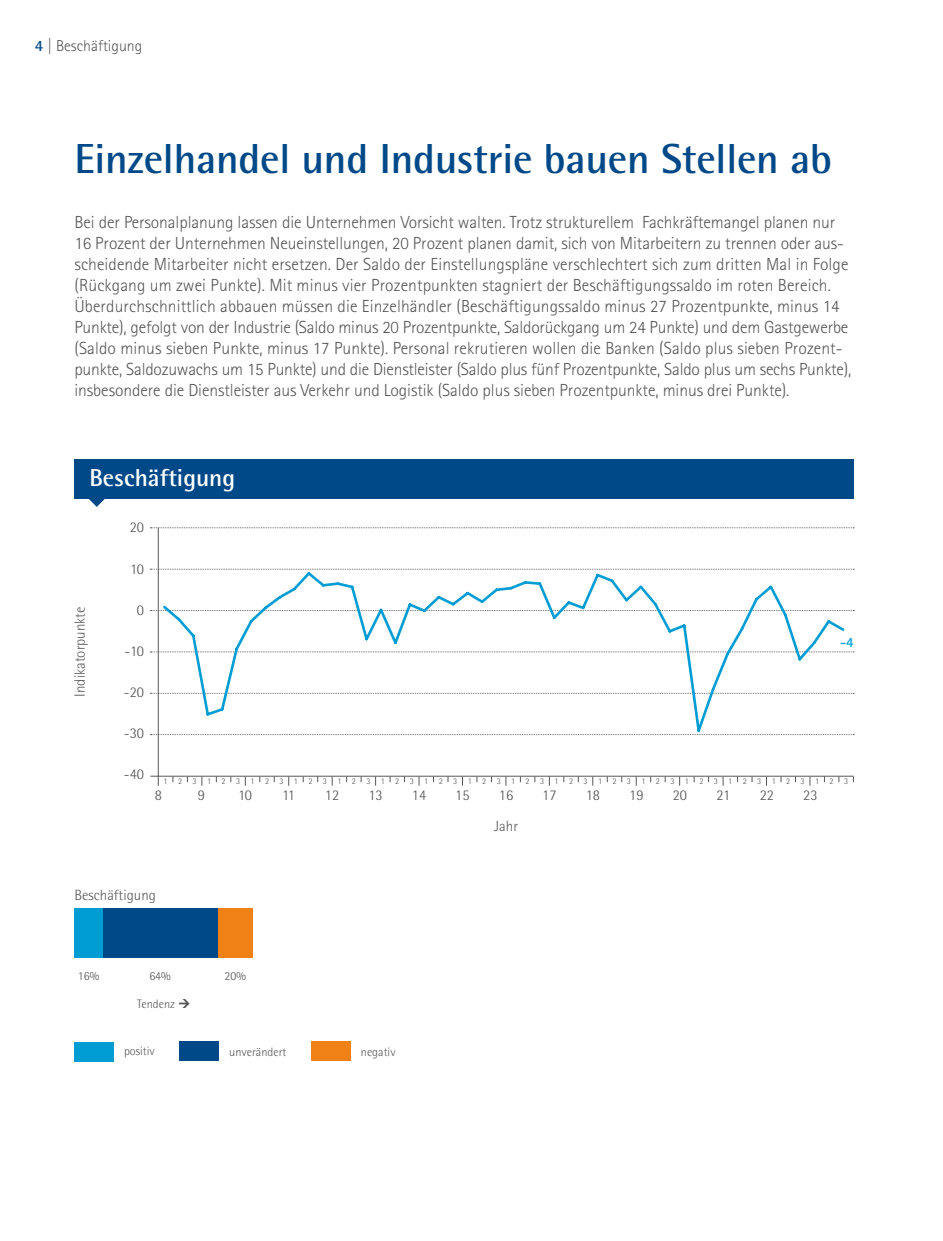
<style>
.page{position:relative;width:943px;height:1241px;background:#fff}
.page>*{position:absolute;margin:0;border:0;box-sizing:border-box;transform-origin:0 0}
.t1{font:700 42px "Agfa Rotis Semisans";letter-spacing:-.005em;color:#004988}
.t2{font:700 24.5px "Agfa Rotis Semisans";color:#fff}
.t3{font:300 17.5px/21px "Agfa Rotis Sans Serif";letter-spacing:-.005em;color:#565656}
.t4{font:300 15.75px "Agfa Rotis Sans Serif";color:#565656}
.t5{font:300 14.88px "Agfa Rotis Semisans";color:#565656}
.t6{font:700 14px "Agfa Rotis Semisans";color:#009dd4}
.t7{font:300 12.25px "Agfa Rotis Semisans";color:#565656}
.t8{font:300 8.75px "Agfa Rotis Semisans";letter-spacing:1.21em;color:#565656}
.s1{font-weight:700;color:#004988}
</style>
<div class="page">
<hr style="left:150px;top:775px;width:703px;height:1px;background:#565656">
<svg style="left:150px;top:527px;width:704px;height:1px"></svg>
<svg style="left:150px;top:569px;width:704px;height:1px"></svg>
<svg style="left:150px;top:610px;width:704px;height:1px"></svg>
<svg style="left:150px;top:651px;width:704px;height:1px"></svg>
<svg style="left:150px;top:693px;width:704px;height:1px"></svg>
<svg style="left:150px;top:734px;width:704px;height:1px"></svg>
<hr style="left:158px;top:527px;width:1px;height:258px;background:#565656">
<div style="left:74px;top:1041px;width:40px;height:20px;background:#009dd4"></div>
<div style="left:180px;top:1041px;width:39px;height:20px;background:#004988"></div>
<div style="left:311px;top:1041px;width:40px;height:20px;background:#f08117"></div>
<div style="left:217px;top:908px;width:36px;height:49px;background:#f08117"></div>
<div style="left:103px;top:908px;width:114px;height:49px;background:#004988"></div>
<div style="left:74px;top:908px;width:29px;height:49px;background:#009dd4"></div>
<svg style="left:89px;top:499px;width:16px;height:8px"></svg>
<div style="left:74px;top:459px;width:779px;height:40px;background:#004988"></div>
<svg style="left:161px;top:569px;width:685px;height:163px"></svg>
<p class="t4" style="left:35px;top:36px;width:109px"><span class="s1">4</span> | Beschäftigung</p>
<h1 class="t1" style="left:74px;top:133px;width:759px">Einzelhandel und Industrie bauen Stellen ab</h1>
<p class="t3" style="left:74px;top:211px;width:778px">Bei der Personalplanung lassen die Unternehmen Vorsicht walten. Trotz strukturellem Fachkräftemangel planen nur 16 Prozent der Unternehmen Neueinstellungen, 20 Prozent planen damit, sich von Mitarbeitern zu trennen oder aus&shy;scheidende Mitarbeiter nicht ersetzen. Der Saldo der Einstellungspläne verschlechtert sich zum dritten Mal in Folge (Rückgang um zwei Punkte). Mit minus vier Prozentpunkten stagniert der Beschäftigungssaldo im roten Bereich.<br>Überdurchschnittlich abbauen müssen die Einzelhändler (Beschäftigungssaldo minus 27 Prozentpunkte, minus 14<br>Punkte), gefolgt von der Industrie (Saldo minus 20 Prozentpunkte, Saldorückgang um 24 Punkte) und dem Gastgewerbe (Saldo minus sieben Punkte, minus 17 Punkte). Personal rekrutieren wollen die Banken (Saldo plus sieben Prozent&shy;punkte, Saldozuwachs um 15 Punkte) und die Dienstleister (Saldo plus fünf Prozentpunkte, Saldo plus um sechs Punkte), insbesondere die Dienstleister aus Verkehr und Logistik (Saldo plus sieben Prozentpunkte, minus drei Punkte).</p>
<h2 class="t2" style="left:89px;top:462px;width:147px">Beschäftigung</h2>
<p class="t5" style="left:71px;top:696px;width:92px;rotate:-90deg">Indikatorpunkte</p>
<p class="t5" style="left:130px;top:519px;width:16px">20</p>
<p class="t5" style="left:130px;top:560px;width:15px">10</p>
<p class="t5" style="left:137px;top:601px;width:9px">0</p>
<p class="t5" style="left:124px;top:642px;width:21px">-10</p>
<p class="t5" style="left:124px;top:683px;width:22px">-20</p>
<p class="t5" style="left:124px;top:724px;width:22px">-30</p>
<p class="t5" style="left:124px;top:765px;width:22px">-40</p>
<p class="t6" style="left:840px;top:633px;width:15px">-4</p>
<p class="t8" style="left:164px;top:775px;width:686px">123123123123123123123123123123123123123123123123</p>
<p class="t5" style="left:155px;top:786px;width:9px">8</p>
<p class="t5" style="left:198px;top:786px;width:9px">9</p>
<p class="t5" style="left:238px;top:786px;width:15px">10</p>
<p class="t5" style="left:282px;top:786px;width:14px">11</p>
<p class="t5" style="left:325px;top:786px;width:16px">12</p>
<p class="t5" style="left:368px;top:786px;width:16px">13</p>
<p class="t5" style="left:412px;top:786px;width:16px">14</p>
<p class="t5" style="left:455px;top:786px;width:16px">15</p>
<p class="t5" style="left:499px;top:786px;width:16px">16</p>
<p class="t5" style="left:542px;top:786px;width:16px">17</p>
<p class="t5" style="left:586px;top:786px;width:16px">18</p>
<p class="t5" style="left:629px;top:786px;width:16px">19</p>
<p class="t5" style="left:672px;top:786px;width:16px">20</p>
<p class="t5" style="left:716px;top:786px;width:15px">21</p>
<p class="t5" style="left:759px;top:786px;width:16px">22</p>
<p class="t5" style="left:803px;top:786px;width:16px">23</p>
<p class="t5" style="left:494px;top:817px;width:25px">Jahr</p>
<p class="t5" style="left:74px;top:886px;width:83px">Beschäftigung</p>
<p class="t7" style="left:78px;top:968px;width:23px">16%</p>
<p class="t7" style="left:149px;top:968px;width:23px">64%</p>
<p class="t7" style="left:224px;top:968px;width:23px">20%</p>
<p class="t7" style="left:137px;top:996px;width:40px">Tendenz</p>
<p class="t7" style="left:124px;top:1044px;width:32px">positiv</p>
<p class="t7" style="left:229px;top:1044px;width:59px">unverändert</p>
<p class="t7" style="left:361px;top:1044px;width:36px">negativ</p>
</div>
